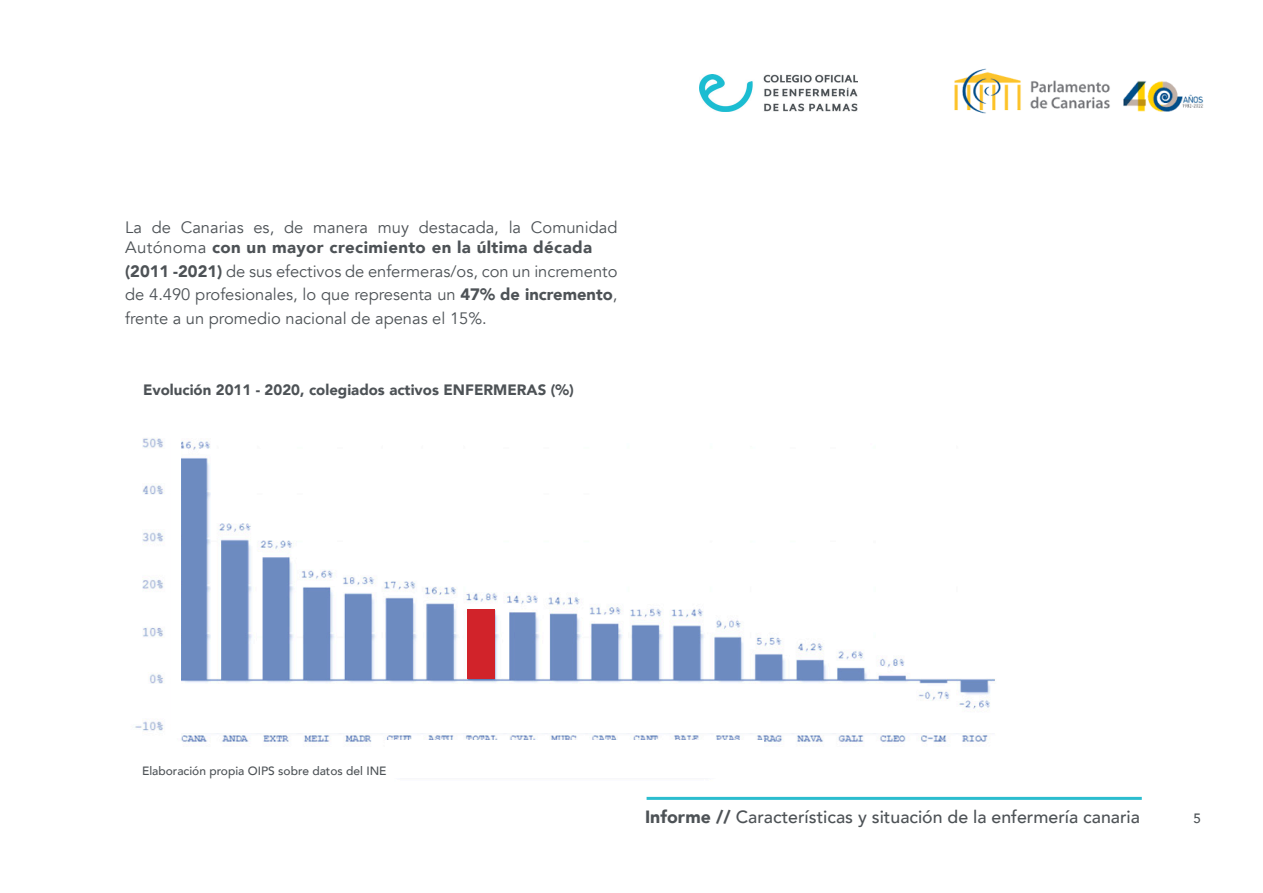
<style>
.page{position:relative;width:1263px;height:893px;background:#fff}
.page>*{position:absolute;margin:0;border:0;box-sizing:border-box;transform-origin:0 0}
.t1{font:500 17.7px "Avenir";color:#4d5256}
.t2{font:16.5px/23.9px "Avenir";color:#4d5256}
.t3{font:900 15px "Avenir";color:#4d5256}
.t4{font:500 13.5px "Avenir";color:#4d5256}
.t5{font:500 12px "Avenir";color:#4d5256}
.s1{font-weight:900}
</style>
<div class="page">
<img style="left:699px;top:74px;width:158px;height:37px">
<img style="left:954px;top:68px;width:67px;height:46px">
<img style="left:1030px;top:80px;width:80px;height:29px">
<img style="left:1123px;top:81px;width:81px;height:31px">
<hr style="left:647px;top:797px;width:495px;height:3px;background:#2bbdcf">
<img style="left:135px;top:438px;width:860px;height:304px">
<div style="left:172px;top:713px;width:875px;height:19px;background:#fff"></div>
<div style="left:172px;top:425px;width:9px;height:313px;background:#fff"></div>
<div style="left:467px;top:609px;width:28px;height:70px;background:#d1232a"></div>
<div style="left:385px;top:740px;width:379px;height:38px;background:#fff"></div>
<p class="t2" style="left:125px;top:217px;width:494px;line-height:20.1px">La de Canarias es, de manera muy destacada, la Comunidad<br>Autónoma <span class="s1">con un mayor crecimiento en la última década</span></p>
<p class="t2" style="left:125px;top:259px;width:494px;text-align:justify"><span class="s1">(2011 -2021)</span> de sus efectivos de enfermeras/os, con un incremento de 4.490 profesionales, lo que representa un <span class="s1">47% de incremento</span>, frente a un promedio nacional de apenas el 15%.</p>
<p class="t3" style="left:143px;top:377px;width:432px">Evolución 2011 - 2020, colegiados activos ENFERMERAS (%)</p>
<p class="t5" style="left:142px;top:760px;width:246px">Elaboración propia OIPS sobre datos del INE</p>
<p class="t1" style="left:645px;top:802px;width:496px"><span class="s1">Informe //</span> Características y situación de la enfermería canaria</p>
<p class="t4" style="left:1193px;top:806px;width:9px">5</p>
</div>
